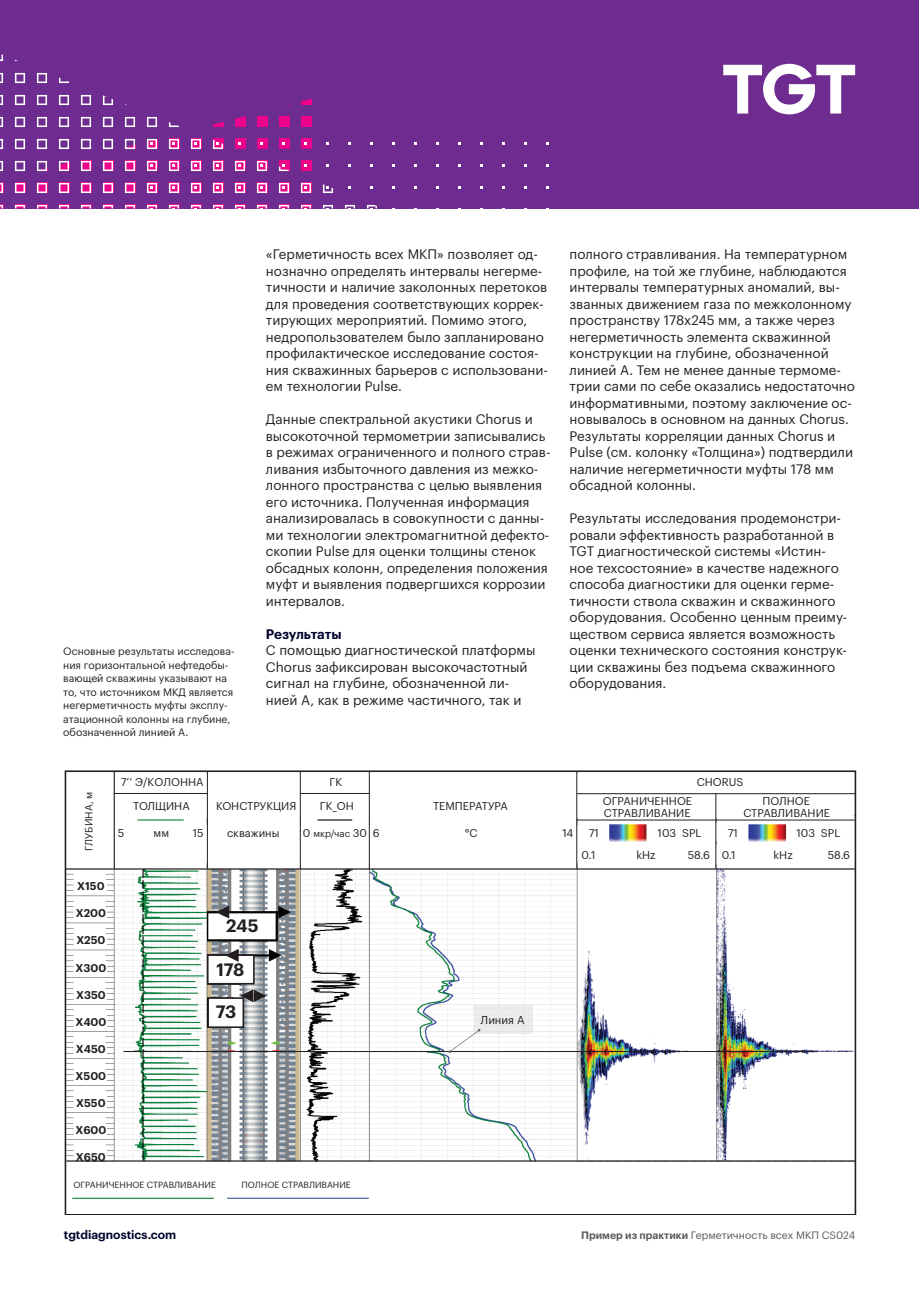
<style>
.page{position:relative;width:919px;height:1289px;background:#fff}
.page>*{position:absolute;margin:0;border:0;box-sizing:border-box;transform-origin:0 0}
.t1{font:600 17.55px "Graphik LC";letter-spacing:-.02em;color:#231f20}
.t2{font:13.5px/16.5px "Graphik LC";color:#231f20}
.Paragraph_Style_1{font:600 13.5px "Graphik LC";letter-spacing:-.005em;color:#00002c}
.t3{font:600 12px "Graphik LC";color:#00002c}
.t4{font:11.25px "Graphik LC";color:#231f20}
.t5{font:11.1px "Graphik LC";color:#231f20}
.t6{font:600 11.1px "Graphik LC";color:#231f20}
.t7{font:10.5px/13.5px "Graphik LC";color:#231f20}
.t8{font:10.5px "Graphik LC";color:#57585a}
.t9{font:10.2px "Graphik LC";color:#231f20}
.t10{font:9.6px "Graphik LC";color:#231f20}
.t11{font:8.85px "Graphik LC";color:#231f20}
.s1{font-size:11.1px}
.s2{font-weight:600}
</style>
<div class="page">
<div style="left:0;top:0;width:918px;height:208px;background:#6e2c91"></div>
<svg style="left:0;top:54px;width:312px;height:154px"></svg>
<svg style="left:151px;top:126px;width:398px;height:82px"></svg>
<svg style="left:723px;top:64px;width:132px;height:50px"></svg>
<img style="left:68px;top:773px;width:785px;height:426px">
<div style="left:75px;top:880px;width:31px;height:14px;background:#fff"></div>
<div style="left:75px;top:907px;width:31px;height:14px;background:#fff"></div>
<div style="left:75px;top:934px;width:31px;height:14px;background:#fff"></div>
<div style="left:75px;top:961px;width:31px;height:14px;background:#fff"></div>
<div style="left:75px;top:989px;width:31px;height:14px;background:#fff"></div>
<div style="left:75px;top:1015px;width:31px;height:14px;background:#fff"></div>
<div style="left:75px;top:1043px;width:31px;height:14px;background:#fff"></div>
<div style="left:75px;top:1070px;width:32px;height:14px;background:#fff"></div>
<div style="left:75px;top:1096px;width:31px;height:14px;background:#fff"></div>
<div style="left:75px;top:1124px;width:31px;height:14px;background:#fff"></div>
<div style="left:75px;top:1146px;width:31px;height:14px;background:#fff"></div>
<div style="left:81px;top:1169px;width:383px;height:21px;background:#fff"></div>
<div style="left:794px;top:825px;width:55px;height:19px;background:#fff"></div>
<div style="left:653px;top:823px;width:90px;height:18px;background:#fff"></div>
<div style="left:622px;top:845px;width:232px;height:19px;background:#fff"></div>
<div style="left:117px;top:825px;width:487px;height:38px;background:#fff"></div>
<div style="left:126px;top:774px;width:727px;height:44px;background:#fff"></div>
<div style="left:119px;top:774px;width:86px;height:15px;background:#fff"></div>
<div style="left:76px;top:790px;width:24px;height:64px;background:#fff"></div>
<div style="left:65px;top:770px;width:791px;height:444px;border:2px solid #231f20"></div>
<hr style="left:114px;top:771px;width:1px;height:97px;background:#231f20">
<hr style="left:207px;top:771px;width:1px;height:97px;background:#231f20">
<hr style="left:369px;top:771px;width:1px;height:98px;background:#231f20">
<hr style="left:576px;top:771px;width:1px;height:97px;background:#231f20">
<hr style="left:715px;top:793px;width:1px;height:75px;background:#231f20">
<hr style="left:114px;top:793px;width:93px;height:1px;background:#231f20">
<hr style="left:300px;top:793px;width:69px;height:1px;background:#231f20">
<hr style="left:577px;top:793px;width:277px;height:1px;background:#231f20">
<hr style="left:576px;top:819px;width:278px;height:1px;background:#231f20">
<hr style="left:66px;top:868px;width:788px;height:1px;background:#231f20">
<hr style="left:66px;top:1160px;width:789px;height:1px;background:#231f20">
<hr style="left:300px;top:771px;width:1px;height:97px;background:#231f20">
<div style="left:211px;top:917px;width:62px;height:21px;background:#fff"></div>
<div style="left:208px;top:955px;width:46px;height:28px;background:#fff"></div>
<div style="left:207px;top:954px;width:48px;height:30px;border:2px solid #231f20"></div>
<svg style="left:216px;top:905px;width:13px;height:13px"></svg>
<svg style="left:226px;top:949px;width:12px;height:12px"></svg>
<img style="left:234px;top:988px;width:42px;height:47px">
<hr style="left:276px;top:993px;width:3px;height:40px;background:#808180">
<div style="left:208px;top:998px;width:35px;height:29px;background:#fff"></div>
<div style="left:207px;top:997px;width:37px;height:30px;border:2px solid #231f20"></div>
<svg style="left:240px;top:989px;width:27px;height:15px"></svg>
<hr style="left:123px;top:1051px;width:693px;height:1px;background:#231f20">
<div style="left:473px;top:1005px;width:59px;height:28px;background:#ececeb"></div>
<svg style="left:448px;top:1028px;width:32px;height:25px"></svg>
<p class="t7" style="left:63px;top:644px;width:173px">Основные результаты исследова&shy;ния горизонтальной нефтедобы&shy;вающей скважины указывают на то, что источником МКД является негерметичность муфты эксплу&shy;атационной колонны на глубине, обозначенной линией А.</p>
<p class="t2" style="left:266px;top:245px;width:283px">«Герметичность всех МКП» позволяет од&shy;нозначно определять интервалы негерме&shy;тичности и наличие заколонных перетоков для проведения соответствующих коррек&shy;тирующих мероприятий. Помимо этого, недропользователем было запланировано профилактическое исследование состоя&shy;ния скважинных барьеров с использовани&shy;ем технологии Pulse.</p>
<p class="t2" style="left:266px;top:410px;width:286px">Данные спектральной акустики Chorus и высокоточной термометрии записывались в режимах ограниченного и полного страв&shy;ливания избыточного давления из межко&shy;лонного пространства с целью выявления его источника. Полученная информация анализировалась в совокупности с данны&shy;ми технологии электромагнитной дефекто&shy;скопии Pulse для оценки толщины стенок обсадных колонн, определения положения муфт и выявления подвергшихся коррозии интервалов.</p>
<p class="Paragraph_Style_1" style="left:266px;top:623px;width:77px">Результаты</p>
<p class="t2" style="left:266px;top:641px;width:271px">С помощью диагностической платформы Chorus зафиксирован высокочастотный сигнал на глубине, обозначенной ли&shy;нией А, как в режиме частичного, так и</p>
<p class="t2" style="left:569px;top:245px;width:287px">полного стравливания. На температурном профиле, на той же глубине, наблюдаются интервалы температурных аномалий, вы&shy;званных движением газа по межколонному пространству 178х245 мм, а также через негерметичность элемента скважинной конструкции на глубине, обозначенной линией А. Тем не менее данные термоме&shy;трии сами по себе оказались недостаточно информативными, поэтому заключение ос&shy;новывалось в основном на данных Chorus.<br>Результаты корреляции данных Chorus и Pulse (см. колонку «Толщина») подтвердили наличие негерметичности муфты 178 мм обсадной колонны.</p>
<p class="t2" style="left:569px;top:509px;width:279px">Результаты исследования продемонстри&shy;ровали эффективность разработанной в TGT диагностической системы «Истин&shy;ное техсостояние» в качестве надежного способа диагностики для оценки герме&shy;тичности ствола скважин и скважинного оборудования. Особенно ценным преиму&shy;ществом сервиса является возможность оценки технического состояния конструк&shy;ции скважины без подъема скважинного оборудования.</p>
<p class="t9" style="left:81px;top:850px;width:61px;rotate:-90deg">ГЛУБИНА, м</p>
<p class="t6" style="left:77px;top:877px;width:29px">Х150</p>
<p class="t6" style="left:76px;top:904px;width:32px">Х200</p>
<p class="t6" style="left:76px;top:931px;width:31px">Х250</p>
<p class="t6" style="left:75px;top:959px;width:32px">Х300</p>
<p class="t6" style="left:76px;top:986px;width:31px">Х350</p>
<p class="t6" style="left:75px;top:1013px;width:32px">Х400</p>
<p class="t6" style="left:76px;top:1040px;width:31px">Х450</p>
<p class="t6" style="left:76px;top:1067px;width:32px">Х500</p>
<p class="t6" style="left:76px;top:1094px;width:31px">Х550</p>
<p class="t6" style="left:75px;top:1121px;width:32px">Х600</p>
<p class="t6" style="left:76px;top:1148px;width:31px">Х650</p>
<p class="t5" style="left:121px;top:773px;width:84px">7’’ Э/КОЛОННА</p>
<p class="t5" style="left:329px;top:773px;width:14px">ГК</p>
<p class="t5" style="left:696px;top:773px;width:48px">CHORUS</p>
<p class="t5" style="left:133px;top:797px;width:58px">ТОЛЩИНА</p>
<p class="t5" style="left:216px;top:797px;width:82px">КОНСТРУКЦИЯ</p>
<p class="t5" style="left:320px;top:797px;width:36px">ГК_ОН</p>
<p class="t5" style="left:433px;top:797px;width:76px">ТЕМПЕРАТУРА</p>
<p class="t5" style="left:118px;top:824px;width:8px">5</p>
<p class="t5" style="left:154px;top:824px;width:17px">мм</p>
<p class="t5" style="left:193px;top:824px;width:12px">15</p>
<p class="t5" style="left:227px;top:824px;width:54px">скважины</p>
<p class="t10" style="left:303px;top:826px;width:78px"><span class="s1">0</span> мкр/час <span class="s1">30 6</span></p>
<p class="t5" style="left:464px;top:824px;width:14px">°C</p>
<p class="t5" style="left:562px;top:824px;width:13px">14</p>
<p class="t5" style="left:602px;top:792px;width:91px">ОГРАНИЧЕННОЕ</p>
<p class="t5" style="left:762px;top:792px;width:49px">ПОЛНОЕ</p>
<p class="t5" style="left:603px;top:804px;width:88px">СТРАВЛИВАНИЕ</p>
<p class="t5" style="left:743px;top:804px;width:88px">СТРАВЛИВАНИЕ</p>
<p class="t5" style="left:588px;top:824px;width:12px">71</p>
<p class="t5" style="left:657px;top:824px;width:45px">103 SPL</p>
<p class="t5" style="left:727px;top:824px;width:12px">71</p>
<p class="t5" style="left:796px;top:824px;width:45px">103 SPL</p>
<p class="t5" style="left:581px;top:846px;width:15px">0.1</p>
<p class="t5" style="left:636px;top:846px;width:21px">kHz</p>
<p class="t5" style="left:687px;top:846px;width:49px">58.6 0.1</p>
<p class="t5" style="left:773px;top:846px;width:21px">kHz</p>
<p class="t5" style="left:827px;top:846px;width:24px">58.6</p>
<p class="t1" style="left:226px;top:912px;width:34px">245</p>
<p class="t1" style="left:216px;top:955px;width:30px">178</p>
<p class="t1" style="left:216px;top:998px;width:22px">73</p>
<p class="t4" style="left:480px;top:1010px;width:45px">Линия А</p>
<p class="t11" style="left:73px;top:1177px;width:144px">ОГРАНИЧЕННОЕ СТРАВЛИВАНИЕ</p>
<p class="t11" style="left:242px;top:1177px;width:111px">ПОЛНОЕ СТРАВЛИВАНИЕ</p>
<p class="t3" style="left:64px;top:1225px;width:114px">tgtdiagnostics.com</p>
<p class="t8" style="left:581px;top:1227px;width:275px"><span class="s2">Пример из практики</span> Герметичность всех МКП CS024</p>
</div>
